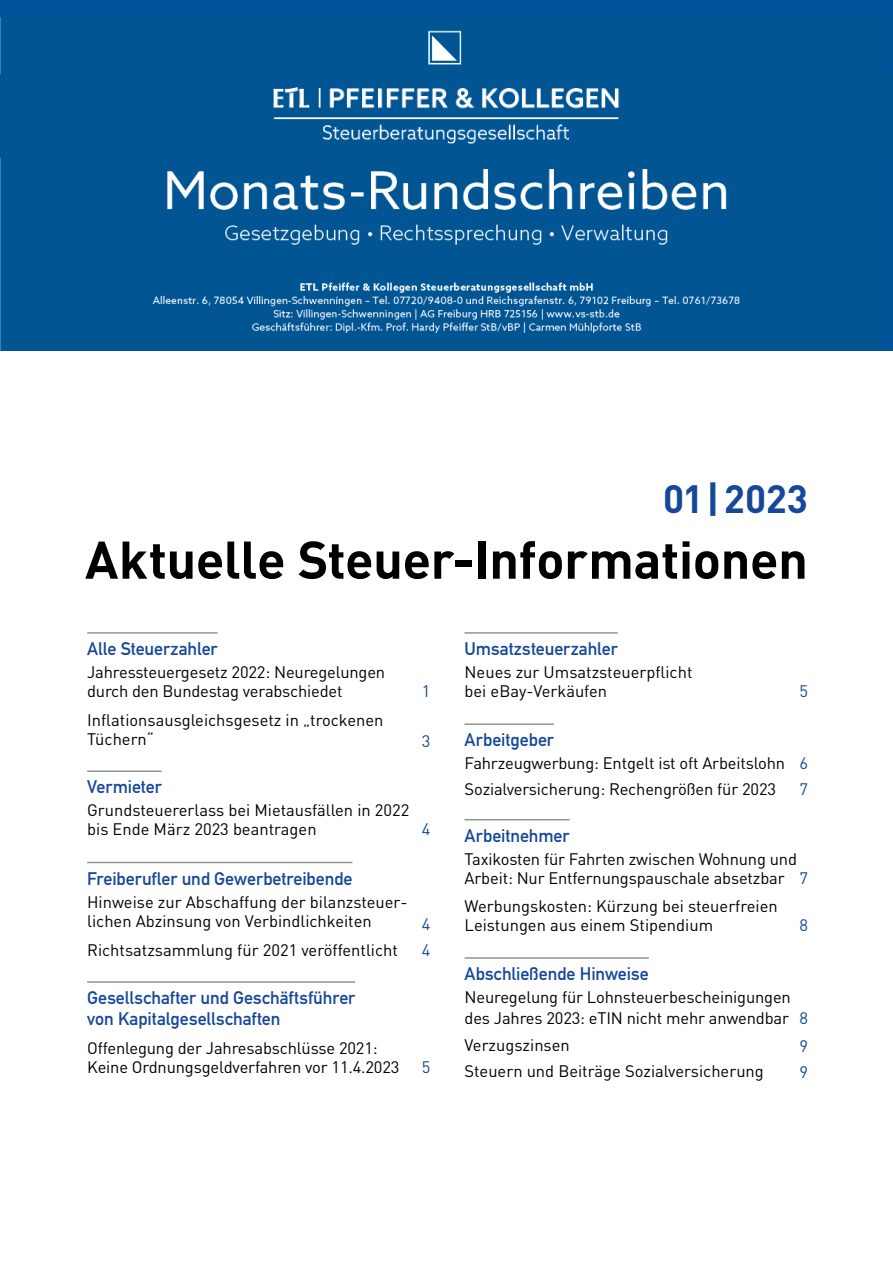
<style>
.page{position:relative;width:893px;height:1263px;background:#fff}
.page>*{position:absolute;margin:0;border:0;box-sizing:border-box;transform-origin:0 0}
.t1{font:700 52.2px "DIN Pro";letter-spacing:-.01em;color:#000001}
.t2{font:700 39px "DIN Pro";color:#164899}
.t3{font:18px/21px "DIN Mittelschrift Std";letter-spacing:-.005em;color:#164899}
.t4{font:16.5px/18.8px "DIN Pro";letter-spacing:-.01em;color:#000001}
.t5{font:16.5px "DIN Pro";color:#164899}
.s1{color:#164899}
</style>
<div class="page">
<div style="left:0;top:0;width:893px;height:351px;background:#015593"></div>
<img style="left:0;top:18px;width:740px;height:333px">
<img style="left:0;top:74px;width:740px;height:83px">
<img style="left:17px;top:26px;width:723px;height:46px">
<hr style="left:87px;top:632px;width:131px;height:2px;background:#929595">
<hr style="left:87px;top:770px;width:75px;height:2px;background:#929595">
<hr style="left:87px;top:862px;width:266px;height:1px;background:#929595">
<hr style="left:87px;top:981px;width:268px;height:2px;background:#929595">
<hr style="left:465px;top:632px;width:153px;height:2px;background:#929595">
<hr style="left:465px;top:723px;width:89px;height:2px;background:#929595">
<hr style="left:465px;top:819px;width:104px;height:1px;background:#929595">
<hr style="left:465px;top:957px;width:184px;height:2px;background:#929595">
<h2 class="t2" style="left:663px;top:473px;width:146px">01 |2023</h2>
<h1 class="t1" style="left:85px;top:524px;width:724px">Aktuelle Steuer-Informationen</h1>
<p class="t3" style="left:87px;top:638px;width:132px">Alle Steuerzahler</p>
<p class="t4" style="left:87px;top:661px;width:299px;line-height:19.5px">Jahressteuergesetz 2022: Neuregelungen durch den Bundestag verabschiedet</p>
<p class="t4" style="left:87px;top:710px;width:298px">Inflationsausgleichsgesetz in „trockenen<br>Tüchern“</p>
<p class="t3" style="left:87px;top:776px;width:76px">Vermieter</p>
<p class="t4" style="left:87px;top:800px;width:324px">Grundsteuererlass bei Mietausfällen in 2022 bis Ende März 2023 beantragen</p>
<p class="t3" style="left:87px;top:868px;width:267px">Freiberufler und Gewerbetreibende</p>
<p class="t4" style="left:87px;top:891px;width:322px;line-height:19.5px">Hinweise zur Abschaffung der bilanzsteuer&shy;lichen Abzinsung von Verbindlichkeiten</p>
<p class="t5" style="left:422px;top:680px;width:10px">1</p>
<p class="t5" style="left:422px;top:729px;width:10px">3</p>
<p class="t5" style="left:422px;top:818px;width:10px">4</p>
<p class="t5" style="left:422px;top:913px;width:10px">4</p>
<p class="t4" style="left:87px;top:940px;width:312px">Richtsatzsammlung für 2021 veröffentlicht</p>
<p class="t5" style="left:422px;top:939px;width:10px">4</p>
<p class="t3" style="left:87px;top:987px;width:270px">Gesellschafter und Geschäftsführer von Kapitalgesellschaften</p>
<p class="t4" style="left:87px;top:1038px;width:314px">Offenlegung der Jahresabschlüsse 2021:<br>Keine Ordnungsgeldverfahren vor 11.4.2023</p>
<p class="t5" style="left:422px;top:1055px;width:10px">5</p>
<p class="t3" style="left:465px;top:638px;width:155px">Umsatzsteuerzahler</p>
<p class="t4" style="left:465px;top:662px;width:229px">Neues zur Umsatzsteuerpflicht bei eBay-Verkäufen</p>
<p class="t5" style="left:799px;top:679px;width:10px">5</p>
<p class="t3" style="left:465px;top:729px;width:91px">Arbeitgeber</p>
<p class="t4" style="left:465px;top:750px;width:345px;line-height:26px">Fahrzeugwerbung: Entgelt ist oft Arbeitslohn <span class="s1">6<br></span>Sozialversicherung: Rechengrößen für 2023</p>
<p class="t5" style="left:799px;top:778px;width:10px">7</p>
<p class="t3" style="left:465px;top:825px;width:106px">Arbeitnehmer</p>
<p class="t4" style="left:465px;top:848px;width:345px;line-height:19.5px">Taxikosten für Fahrten zwischen Wohnung und<br>Arbeit: Nur Entfernungspauschale absetzbar <span class="s1">7</span></p>
<p class="t4" style="left:465px;top:896px;width:315px">Werbungskosten: Kürzung bei steuerfreien<br>Leistungen aus einem Stipendium</p>
<p class="t5" style="left:799px;top:913px;width:10px">8</p>
<p class="t3" style="left:465px;top:963px;width:186px">Abschließende Hinweise</p>
<p class="t4" style="left:465px;top:986px;width:345px;line-height:21px">Neuregelung für Lohnsteuerbescheinigungen des Jahres 2023: eTIN nicht mehr anwendbar <span class="s1">8</span></p>
<p class="t4" style="left:465px;top:1035px;width:107px">Verzugszinsen</p>
<p class="t5" style="left:799px;top:1035px;width:10px">9</p>
<p class="t4" style="left:465px;top:1061px;width:301px">Steuern und Beiträge Sozialversicherung</p>
<p class="t5" style="left:799px;top:1061px;width:10px">9</p>
</div>
